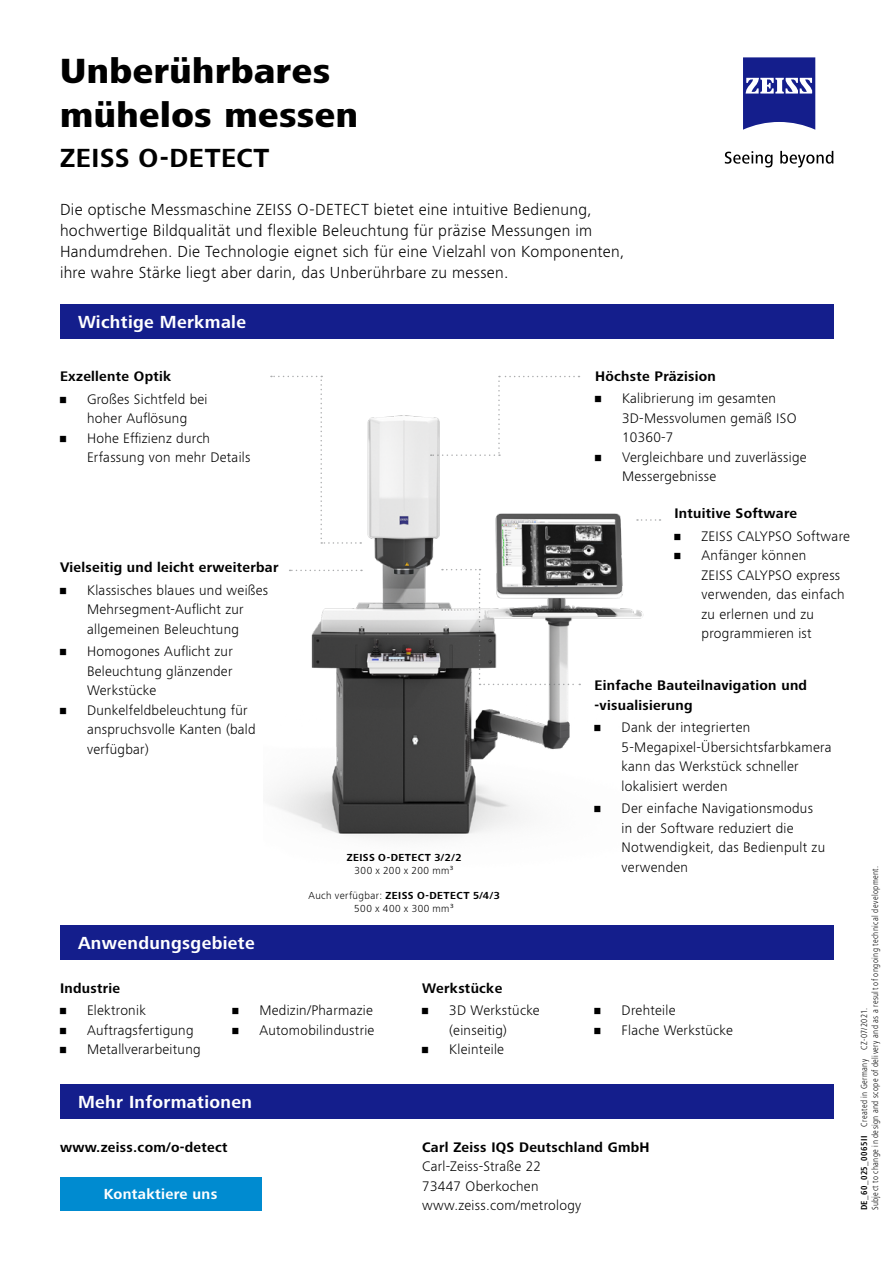
<style>
.page{position:relative;width:893px;height:1263px;background:#fff}
.page>*{position:absolute;margin:0;border:0;box-sizing:border-box;transform-origin:0 0}
.t1{font:800 36px/43.2px "ZEISS Frutiger Next W1 G";letter-spacing:.015em;color:#000}
.t2{font:700 27px "ZEISS Frutiger Next W1 G";letter-spacing:.015em;color:#000}
.t3{font:700 18px "ZEISS Frutiger Next W1 G";letter-spacing:.02em;color:#fff}
.t4{font:300 16.5px/21px "ZEISS Frutiger Next W1 G";letter-spacing:.02em;color:#000}
.t5{font:700 15px "ZEISS Frutiger Next W1 G";letter-spacing:.02em;color:#fff}
.t6{font:300 14.25px/19.5px "ZEISS Frutiger Next W1 G";letter-spacing:.02em;color:#000}
.t7{font:700 14.25px/19.5px "ZEISS Frutiger Next W1 G";letter-spacing:.02em;color:#000}
.t8{font:300 10.5px/12.6px "ZEISS Frutiger Next W1 G";letter-spacing:.04em;color:#000;text-align:center}
.t9{font:700 10.5px "ZEISS Frutiger Next W1 G";letter-spacing:.04em;color:#000}
.t10{font:300 condensed 9px/10.8px "ZEISS Frutiger Next W1 G";letter-spacing:.04em;color:#000}
.s1{font-weight:700}
</style>
<div class="page">
<svg style="left:743px;top:57px;width:72px;height:73px"></svg>
<svg style="left:725px;top:151px;width:47px;height:16px"></svg>
<svg style="left:780px;top:151px;width:53px;height:16px"></svg>
<img style="left:271px;top:415px;width:373px;height:425px">
<svg style="left:271px;top:376px;width:90px;height:168px"></svg>
<svg style="left:431px;top:376px;width:148px;height:80px"></svg>
<svg style="left:637px;top:519px;width:23px;height:2px"></svg>
<svg style="left:290px;top:570px;width:72px;height:1px"></svg>
<svg style="left:442px;top:569px;width:138px;height:116px"></svg>
<div style="left:60px;top:305px;width:773px;height:34px;background:#141e8c"></div>
<div style="left:60px;top:925px;width:773px;height:35px;background:#141e8c"></div>
<div style="left:60px;top:1084px;width:773px;height:35px;background:#141e8c"></div>
<div style="left:60px;top:1177px;width:201px;height:33px;background:#008bd0"></div>
<h1 class="t1" style="left:60px;top:48px;width:300px">Unberührbares mühelos messen</h1>
<h2 class="t2" style="left:60px;top:139px;width:211px">ZEISS O-DETECT</h2>
<p class="t4" style="left:60px;top:198px;width:566px">Die optische Messmaschine ZEISS O-DETECT bietet eine intuitive Bedienung, hochwertige Bildqualität und flexible Beleuchtung für präzise Messungen im Handumdrehen. Die Technologie eignet sich für eine Vielzahl von Komponenten, ihre wahre Stärke liegt aber darin, das Unberührbare zu messen.</p>
<p class="t3" style="left:78px;top:310px;width:169px">Wichtige Merkmale</p>
<p class="t7" style="left:60px;top:366px;width:113px">Exzellente Optik</p>
<p class="t6" style="left:60px;top:388px;width:149px;text-align:center">• Großes Sichtfeld bei hoher Auflösung</p>
<p class="t6" style="left:87px;top:427px;width:165px;text-indent:-27px">• Hohe Effizienz durch<br>Erfassung von mehr Details</p>
<p class="t7" style="left:60px;top:557px;width:220px">Vielseitig und leicht erweiterbar</p>
<p class="t6" style="left:60px;top:580px;width:210px;text-align:center">• Klassisches blaues und weißes<br>Mehrsegment-Auflicht zur allgemeinen Beleuchtung</p>
<p class="t6" style="left:87px;top:641px;width:147px;text-align:justify;text-indent:-27px">• Homogones Auflicht zur Beleuchtung glänzender Werkstücke</p>
<p class="t6" style="left:87px;top:700px;width:170px;text-indent:-27px">• Dunkelfeldbeleuchtung für anspruchsvolle Kanten (bald verfügbar)</p>
<p class="t3" style="left:78px;top:930px;width:178px">Anwendungsgebiete</p>
<p class="t9" style="left:347px;top:850px;width:116px">ZEISS O-DETECT 3/2/2</p>
<p class="t8" style="left:355px;top:863px;width:101px">300 x 200 x 200 mm³</p>
<p class="t8" style="left:309px;top:888px;width:193px">Auch verfügbar: <span class="s1">ZEISS O-DETECT 5/4/3<br></span>500 x 400 x 300 mm³</p>
<p class="t7" style="left:60px;top:978px;width:62px">Industrie</p>
<p class="t6" style="left:60px;top:1000px;width:87px">• Elektronik</p>
<p class="t6" style="left:60px;top:1019px;width:135px">• Auftragsfertigung</p>
<p class="t6" style="left:60px;top:1039px;width:142px">• Metallverarbeitung</p>
<p class="t6" style="left:232px;top:1000px;width:142px">• Medizin/Pharmazie</p>
<p class="t6" style="left:232px;top:1019px;width:144px">• Automobilindustrie</p>
<p class="t7" style="left:422px;top:978px;width:82px">Werkstücke</p>
<p class="t6" style="left:422px;top:1000px;width:119px;text-align:center">• 3D Werkstücke (einseitig)</p>
<p class="t6" style="left:422px;top:1039px;width:83px">• Kleinteile</p>
<p class="t7" style="left:595px;top:366px;width:122px">Höchste Präzision</p>
<p class="t6" style="left:622px;top:388px;width:176px;text-indent:-27px">• Kalibrierung im gesamten<br>3D-Messvolumen gemäß ISO<br>10360-7</p>
<p class="t6" style="left:622px;top:446px;width:186px;text-indent:-27px">• Vergleichbare und zuverlässige<br>Messergebnisse</p>
<p class="t7" style="left:674px;top:503px;width:124px">Intuitive Software</p>
<p class="t6" style="left:674px;top:525px;width:177px">• ZEISS CALYPSO Software</p>
<p class="t6" style="left:701px;top:545px;width:145px;text-indent:-27px">• Anfänger können<br>ZEISS CALYPSO express verwenden, das einfach zu erlernen und zu programmieren ist</p>
<p class="t7" style="left:595px;top:675px;width:214px">Einfache Bauteilnavigation und -visualisierung</p>
<p class="t6" style="left:622px;top:717px;width:211px;text-indent:-27px">• Dank der integrierten<br>5-Megapixel-Übersichtsfarbkamera kann das Werkstück schneller lokalisiert werden</p>
<p class="t6" style="left:622px;top:798px;width:205px;text-indent:-27px">• Der einfache Navigationsmodus in der Software reduziert die<br>Notwendigkeit, das Bedienpult zu verwenden</p>
<p class="t6" style="left:595px;top:1000px;width:82px">• Drehteile</p>
<p class="t6" style="left:595px;top:1019px;width:140px">• Flache Werkstücke</p>
<p class="t3" style="left:78px;top:1089px;width:175px">Mehr Informationen</p>
<p class="t7" style="left:60px;top:1137px;width:169px">www.zeiss.com/o-detect</p>
<p class="t5" style="left:104px;top:1184px;width:115px">Kontaktiere uns</p>
<p class="t7" style="left:422px;top:1137px;width:229px">Carl Zeiss IQS Deutschland GmbH</p>
<p class="t6" style="left:422px;top:1156px;width:161px">Carl-Zeiss-Straße 22<br>73447 Oberkochen www.zeiss.com/metrology</p>
<p class="t10" style="left:858px;top:1210px;width:346px;rotate:-90deg"><span class="s1">DE_60_025_0065II</span> Created in Germany CZ-07/2021.<br>Subject to change in design and scope of delivery and as a result of ongoing technical development.</p>
</div>
